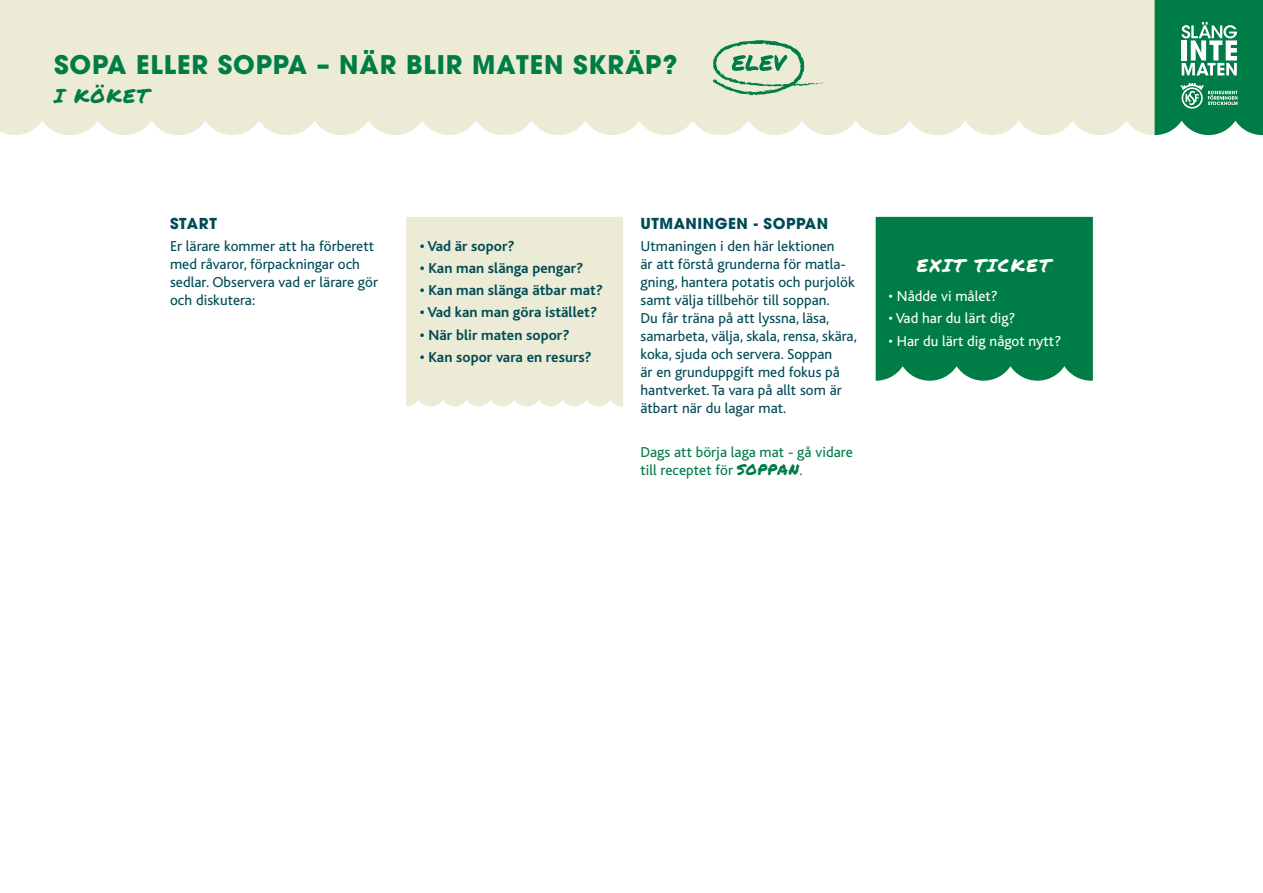
<style>
.page{position:relative;width:1263px;height:893px;background:#fff}
.page>*{position:absolute;margin:0;border:0;box-sizing:border-box;transform-origin:0 0}
.t1{font:700 25.5px "Avant Garde";letter-spacing:.035em;color:#007c47}
.t2{font:19.5px "Permanent Marker";letter-spacing:.075em;color:#007c47}
.t3{font:18px "Permanent Marker";letter-spacing:.095em;color:#fff}
.t4{font:15px/18px "Bliss";letter-spacing:.005em;color:#004b56}
.t5{font:700 15px "Bliss";letter-spacing:.005em;color:#004b56}
.t6{font:15px "Bliss";letter-spacing:.005em;color:#fff}
.t7{font:15px/18px "Bliss";letter-spacing:.005em;color:#007c47}
.t8{font:700 15px "Avant Garde";letter-spacing:.035em;color:#004b56}
.s1{font-family:"Permanent Marker"}
</style>
<div class="page">
<div style="left:406px;top:217px;width:217px;height:189px;background:#ebebd6"></div>
<div style="left:876px;top:217px;width:217px;height:164px;background:#007c47"></div>
<svg style="left:0;top:0;width:1263px;height:135px;background:#d8e2cc"></svg>
<h1 class="t1" style="left:54px;top:48px;width:625px">SOPA ELLER SOPPA – NÄR BLIR MATEN SKRÄP?</h1>
<h2 class="t2" style="left:54px;top:81px;width:96px">I KÖKET</h2>
<p class="t8" style="left:170px;top:213px;width:48px">START</p>
<p class="t4" style="left:170px;top:237px;width:209px">Er lärare kommer att ha förberett med råvaror, förpackningar och sedlar. Observera vad er lärare gör och diskutera:</p>
<p class="t5" style="left:420px;top:238px;width:96px">• Vad är sopor?</p>
<p class="t5" style="left:420px;top:260px;width:165px">• Kan man slänga pengar?</p>
<p class="t5" style="left:420px;top:282px;width:185px">• Kan man slänga ätbar mat?</p>
<p class="t5" style="left:420px;top:305px;width:179px">• Vad kan man göra istället?</p>
<p class="t5" style="left:420px;top:327px;width:151px">• När blir maten sopor?</p>
<p class="t5" style="left:420px;top:349px;width:173px">• Kan sopor vara en resurs?</p>
<p class="t8" style="left:640px;top:213px;width:189px">UTMANINGEN - SOPPAN</p>
<p class="t4" style="left:640px;top:237px;width:218px">Utmaningen i den här lektionen<br>är att förstå grunderna för matla&shy;gning, hantera potatis och purjolök samt välja tillbehör till soppan.<br>Du får träna på att lyssna, läsa, samarbeta, välja, skala, rensa, skära, koka, sjuda och servera. Soppan<br>är en grunduppgift med fokus på hantverket. Ta vara på allt som är ätbart när du lagar mat.</p>
<p class="t7" style="left:640px;top:444px;width:214px">Dags att börja laga mat - gå vidare till receptet för <span class="s1">SOPPAN</span>.</p>
<p class="t3" style="left:917px;top:252px;width:135px">EXIT TICKET</p>
<p class="t6" style="left:888px;top:288px;width:111px">• Nådde vi målet?</p>
<p class="t6" style="left:888px;top:311px;width:129px">• Vad har du lärt dig?</p>
<p class="t6" style="left:888px;top:333px;width:174px">• Har du lärt dig något nytt?</p>
</div>
